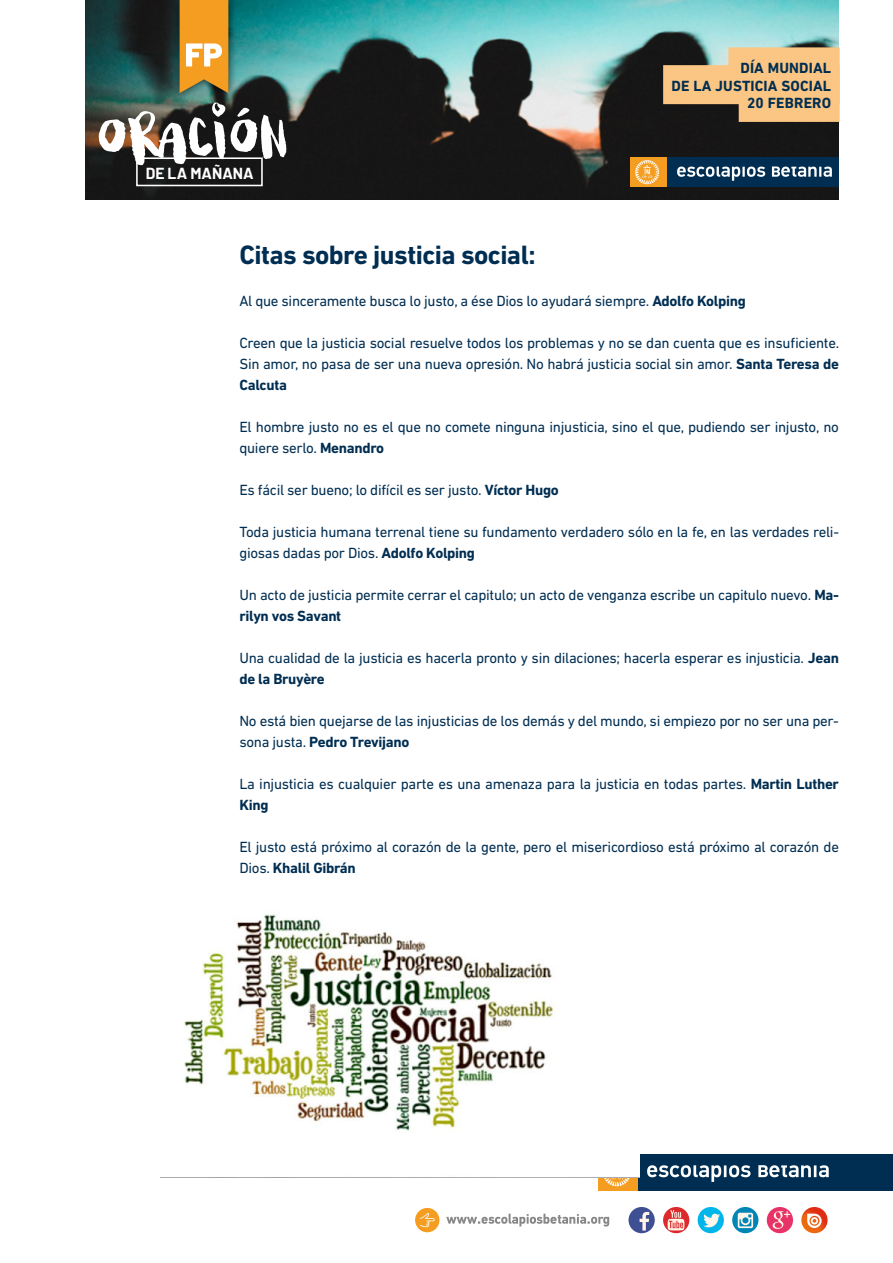
<style>
.page{position:relative;width:893px;height:1263px;background:#fff}
.page>*{position:absolute;margin:0;border:0;box-sizing:border-box;transform-origin:0 0}
.t1{font:700 27px "DIN Next LT Pro";letter-spacing:-.02em;color:#002e52}
.t2{font:700 15.6px "Barlow";color:#fff}
.t3{font:15px/21px "DIN Next LT Pro";letter-spacing:-.02em;color:#002e52}
.t4{font:700 15px/17.7px "DIN Next LT Pro";letter-spacing:.01em;color:#002e52;text-align:right}
.s1{font-weight:700}
</style>
<div class="page">
<img style="left:85px;top:0;width:754px;height:200px">
<div style="left:171px;top:0;width:66px;height:100px;background:#000;opacity:.75"></div>
<svg style="left:180px;top:0;width:48px;height:93px;background:#e8a43e"></svg>
<div style="left:635px;top:157px;width:204px;height:30px;background:#002e52"></div>
<div style="left:630px;top:157px;width:36px;height:30px;background:#f59d21"></div>
<svg style="left:635px;top:160px;width:24px;height:24px"></svg>
<svg style="left:677px;top:166px;width:155px;height:15px"></svg>
<div style="left:136px;top:157px;width:127px;height:29px;border:2px solid #fff"></div>
<svg style="left:99px;top:103px;width:187px;height:62px"></svg>
<div style="left:728px;top:47px;width:112px;height:39px;background:#fbc683"></div>
<div style="left:663px;top:65px;width:177px;height:39px;background:#fbc683"></div>
<div style="left:739px;top:83px;width:101px;height:39px;background:#fbc683"></div>
<div style="left:607px;top:1154px;width:286px;height:36px;background:#002e52"></div>
<div style="left:598px;top:1154px;width:40px;height:36px;background:#f59d21"></div>
<svg style="left:604px;top:1178px;width:26px;height:8px"></svg>
<svg style="left:647px;top:1165px;width:182px;height:17px"></svg>
<div style="left:628px;top:1207px;width:27px;height:26px;background:#3e4f94;border-radius:50%"></div>
<svg style="left:640px;top:1212px;width:9px;height:18px"></svg>
<svg style="left:663px;top:1207px;width:26px;height:26px"></svg>
<svg style="left:668px;top:1210px;width:16px;height:20px"></svg>
<div style="left:698px;top:1207px;width:26px;height:26px;background:#00b6ea;border-radius:50%"></div>
<svg style="left:703px;top:1213px;width:17px;height:14px"></svg>
<svg style="left:732px;top:1207px;width:26px;height:26px"></svg>
<svg style="left:738px;top:1213px;width:15px;height:15px"></svg>
<div style="left:767px;top:1207px;width:26px;height:26px;background:#e83368;border-radius:50%"></div>
<svg style="left:773px;top:1211px;width:17px;height:18px"></svg>
<svg style="left:801px;top:1207px;width:27px;height:26px"></svg>
<svg style="left:807px;top:1214px;width:15px;height:14px"></svg>
<svg style="left:446px;top:1214px;width:163px;height:12px"></svg>
<div style="left:415px;top:1208px;width:24px;height:24px;background:#f59d21;border-radius:50%"></div>
<svg style="left:420px;top:1213px;width:15px;height:14px"></svg>
<img style="left:161px;top:914px;width:478px;height:264px">
<p class="t2" style="left:146px;top:164px;width:109px">DE LA MAÑANA</p>
<p class="t4" style="left:671px;top:59px;width:161px">DÍA MUNDIAL<br>DE LA JUSTICIA SOCIAL<br>20 FEBRERO</p>
<h1 class="t1" style="left:239px;top:239px;width:298px">Citas sobre justicia social:</h1>
<p class="t3" style="left:239px;top:290px;width:508px">Al que sinceramente busca lo justo, a ése Dios lo ayudará siempre. <span class="s1">Adolfo Kolping</span></p>
<p class="t3" style="left:239px;top:332px;width:601px;text-align:justify">Creen que la justicia social resuelve todos los problemas y no se dan cuenta que es insuficiente.<br>Sin amor, no pasa de ser una nueva opresión. No habrá justicia social sin amor. <span class="s1">Santa Teresa de Calcuta</span></p>
<p class="t3" style="left:239px;top:416px;width:601px">El hombre justo no es el que no comete ninguna injusticia, sino el que, pudiendo ser injusto, no quiere serlo. <span class="s1">Menandro</span></p>
<p class="t3" style="left:239px;top:479px;width:321px">Es fácil ser bueno; lo difícil es ser justo. <span class="s1">Víctor Hugo</span></p>
<p class="t3" style="left:239px;top:521px;width:601px">Toda justicia humana terrenal tiene su fundamento verdadero sólo en la fe, en las verdades reli&shy;giosas dadas por Dios. <span class="s1">Adolfo Kolping</span></p>
<p class="t3" style="left:239px;top:584px;width:601px">Un acto de justicia permite cerrar el capitulo; un acto de venganza escribe un capitulo nuevo. <span class="s1">Ma&shy;rilyn vos Savant</span></p>
<p class="t3" style="left:239px;top:647px;width:601px">Una cualidad de la justicia es hacerla pronto y sin dilaciones; hacerla esperar es injusticia. <span class="s1">Jean de la Bruyère</span></p>
<p class="t3" style="left:239px;top:710px;width:601px">No está bien quejarse de las injusticias de los demás y del mundo, si empiezo por no ser una per&shy;sona justa. <span class="s1">Pedro Trevijano</span></p>
<p class="t3" style="left:239px;top:773px;width:601px">La injusticia es cualquier parte es una amenaza para la justicia en todas partes. <span class="s1">Martin Luther<br>King</span></p>
<p class="t3" style="left:239px;top:836px;width:601px">El justo está próximo al corazón de la gente, pero el misericordioso está próximo al corazón de<br>Dios. <span class="s1">Khalil Gibrán</span></p>
</div>
